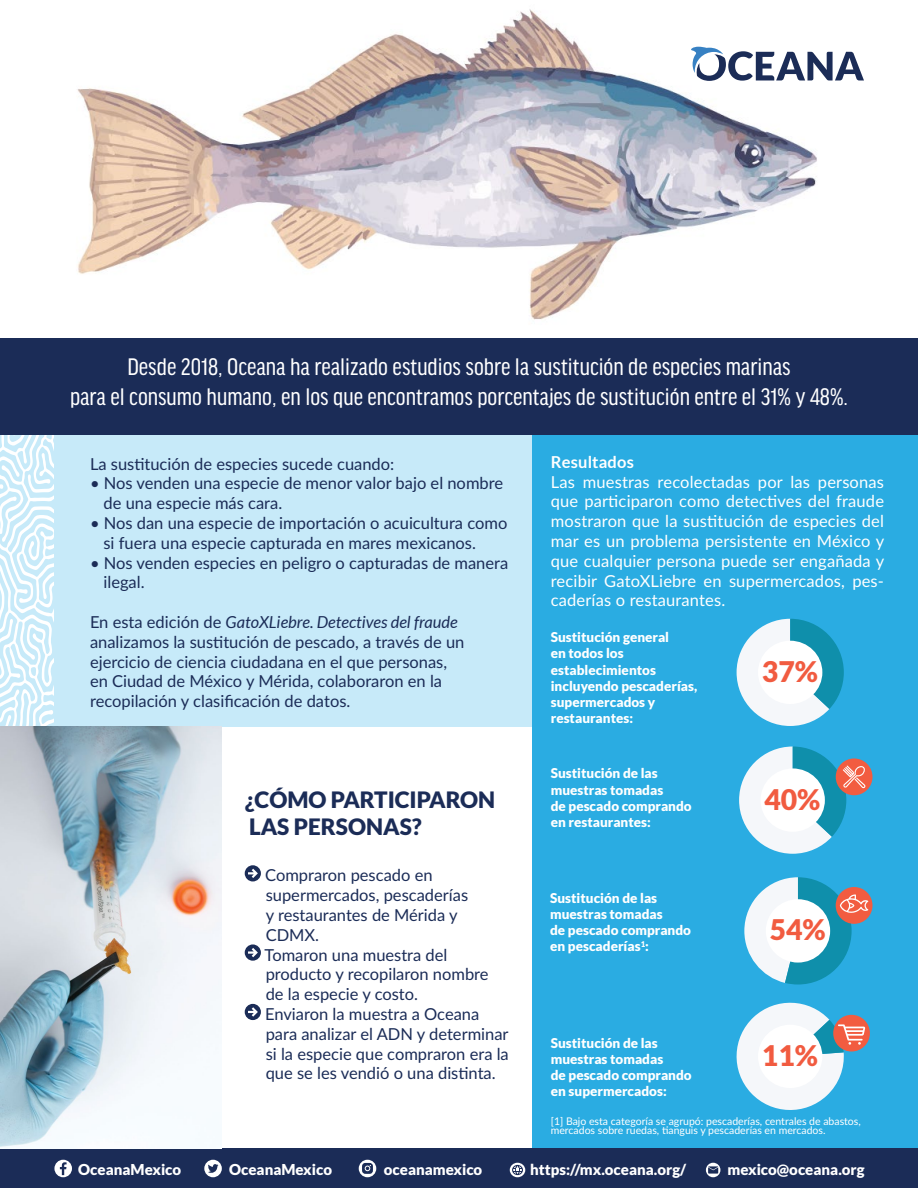
<style>
.page{position:relative;width:918px;height:1188px;background:#fff}
.page>*{position:absolute;margin:0;border:0;box-sizing:border-box;transform-origin:0 0}
.t1{font:900 28.35px "Lato";color:#f15b40}
.t2{font:25.5px/30px "Good Headline OT Cond News";color:#fff;text-align:center}
.t3{font:900 22.5px/27px "Lato";color:#1b2c57}
.t4{font:16.5px/19.8px "Lato";color:#1b2c57}
.t5{font:16.5px/19.8px "Lato";letter-spacing:.01em;color:#fff;text-align:justify}
.t6{font:700 16.5px "Lato";letter-spacing:.01em;color:#fff}
.t7{font:900 15px "Lato";color:#fff}
.t8{font:900 13.5px/16.2px "Lato";color:#fff}
.t9{font:10.5px/9px "Lato";color:#fff}
.s1{font-style:italic}
</style>
<div class="page">
<img style="left:77px;top:9px;width:740px;height:311px">
<div style="left:54px;top:434px;width:556px;height:293px;background:#c7eaf9"></div>
<svg style="left:0;top:435px;width:98px;height:292px"></svg>
<div style="left:533px;top:434px;width:385px;height:714px;background:#2aace2"></div>
<svg style="left:690px;top:47px;width:174px;height:34px"></svg>
<div style="left:0;top:1148px;width:918px;height:40px;background:#1b2c57"></div>
<svg style="left:54px;top:1160px;width:18px;height:17px"></svg>
<svg style="left:204px;top:1160px;width:18px;height:17px"></svg>
<svg style="left:359px;top:1160px;width:17px;height:17px"></svg>
<svg style="left:510px;top:1163px;width:15px;height:14px"></svg>
<svg style="left:706px;top:1163px;width:14px;height:14px"></svg>
<svg style="left:245px;top:865px;width:16px;height:16px"></svg>
<svg style="left:245px;top:944px;width:16px;height:17px"></svg>
<svg style="left:245px;top:1004px;width:16px;height:16px"></svg>
<div style="left:0;top:338px;width:918px;height:97px;background:#1b2c57"></div>
<img style="left:0;top:727px;width:222px;height:420px">
<svg style="left:737px;top:619px;width:107px;height:107px"></svg>
<div style="left:758px;top:641px;width:64px;height:63px;background:#fff;border-radius:50%"></div>
<svg style="left:836px;top:758px;width:37px;height:37px"></svg>
<svg style="left:739px;top:747px;width:127px;height:107px"></svg>
<svg style="left:836px;top:887px;width:37px;height:37px"></svg>
<svg style="left:744px;top:877px;width:124px;height:108px"></svg>
<div style="left:833px;top:1015px;width:37px;height:37px;background:#f25c40;border-radius:50%"></div>
<svg style="left:736px;top:1002px;width:129px;height:108px"></svg>
<h2 class="t2" style="left:70px;top:352px;width:780px">Desde 2018, Oceana ha realizado estudios sobre la sustitución de especies marinas<br>para el consumo humano, en los que encontramos porcentajes de sustitución entre el 31% y 48%.</h2>
<p class="t4" style="left:90px;top:453px;width:306px">La sustitución de especies sucede cuando:</p>
<p class="t4" style="left:104px;top:473px;width:401px;text-indent:-14px">• Nos venden una especie de menor valor bajo el nombre de una especie más cara.</p>
<p class="t4" style="left:104px;top:512px;width:405px;text-indent:-13px">• Nos dan una especie de importación o acuicultura como si fuera una especie capturada en mares mexicanos.</p>
<p class="t4" style="left:104px;top:552px;width:406px;text-indent:-13px">• Nos venden especies en peligro o capturadas de manera ilegal.</p>
<p class="t4" style="left:90px;top:611px;width:376px">En esta edición de <span class="s1">GatoXLiebre. Detectives del fraude </span>analizamos la sustitución de pescado, a través de un ejercicio de ciencia ciudadana en el que personas, en Ciudad de México y Mérida, colaboraron en la recopilación y clasificación de datos.</p>
<h3 class="t3" style="left:245px;top:785px;width:252px">¿CÓMO PARTICIPARON<br>LAS PERSONAS?</h3>
<p class="t4" style="left:265px;top:865px;width:246px">Compraron pescado en supermercados, pescaderías<br>y restaurantes de Mérida y<br>CDMX.<br>Tomaron una muestra del producto y recopilaron nombre de la especie y costo.<br>Enviaron la muestra a Oceana para analizar el ADN y determinar si la especie que compraron era la que se les vendió o una distinta.</p>
<p class="t6" style="left:551px;top:452px;width:85px">Resultados</p>
<p class="t5" style="left:551px;top:471px;width:335px">Las muestras recolectadas por las personas que participaron como detectives del fraude mostraron que la sustitución de especies del mar es un problema persistente en México y que cualquier persona puede ser engañada y recibir GatoXLiebre en supermercados, pes&shy;caderías o restaurantes.</p>
<p class="t8" style="left:551px;top:629px;width:148px">Sustitución general<br>en todos los establecimientos incluyendo pescaderías, supermercados y restaurantes:</p>
<p class="t8" style="left:551px;top:765px;width:142px">Sustitución de las muestras tomadas<br>de pescado comprando en restaurantes:</p>
<p class="t8" style="left:550px;top:889px;width:142px">Sustitución de las muestras tomadas<br>de pescado comprando en pescaderías<sup>1</sup>:</p>
<h1 class="t1" style="left:762px;top:655px;width:58px">37%</h1>
<h1 class="t1" style="left:764px;top:783px;width:58px">40%</h1>
<h1 class="t1" style="left:770px;top:913px;width:58px">54%</h1>
<p class="t8" style="left:551px;top:1034px;width:142px">Sustitución de las muestras tomadas<br>de pescado comprando en supermercados:</p>
<p class="t9" style="left:551px;top:1117px;width:312px">[1] Bajo esta categoría se agrupó: pescaderías, centrales de abastos, mercados sobre ruedas, tianguis y pescaderías en mercados.</p>
<h1 class="t1" style="left:762px;top:1039px;width:58px">11%</h1>
<p class="t7" style="left:78px;top:1161px;width:104px">OceanaMexico</p>
<p class="t7" style="left:229px;top:1161px;width:104px">OceanaMexico</p>
<p class="t7" style="left:384px;top:1161px;width:100px">oceanamexico</p>
<p class="t7" style="left:530px;top:1161px;width:158px">https://mx.oceana.org/</p>
<p class="t7" style="left:728px;top:1161px;width:139px">mexico@oceana.org</p>
</div>
